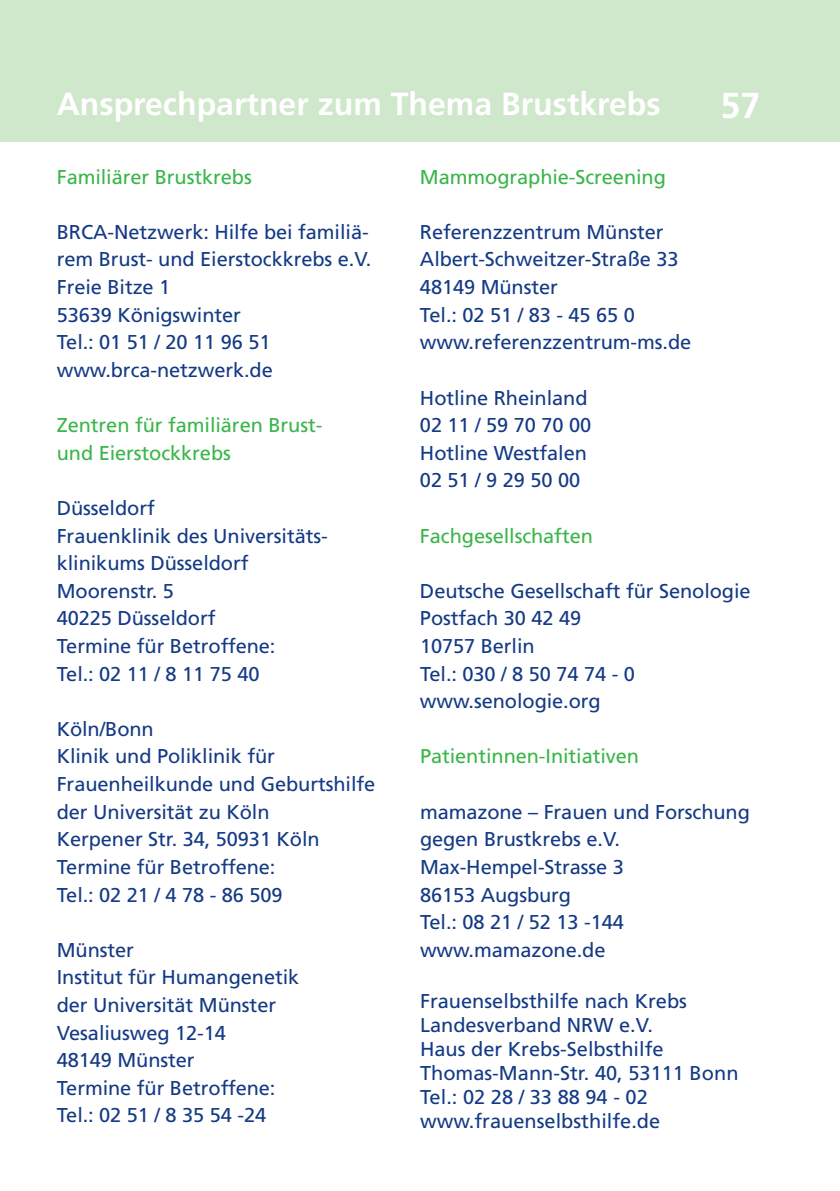
<style>
.page{position:relative;width:840px;height:1191px;background:#fff}
.page>*{position:absolute;margin:0;border:0;box-sizing:border-box;transform-origin:0 0}
.t1{font:700 36px "Frutiger LT";color:#fff}
.t2{font:700 32px "Frutiger LT";color:#fff}
.t3{font:20px/27.6px "Frutiger LT";letter-spacing:-.005em;color:#143a85}
.t4{font:20px/27.6px "Frutiger LT";letter-spacing:-.005em;color:#3ab54a}
</style>
<div class="page">
<div style="left:0;top:0;width:839px;height:142px;background:#cfe7ca"></div>
<h2 class="t2" style="left:57px;top:91px;width:605px">Ansprechpartner zum Thema Brustkrebs</h2>
<h1 class="t1" style="left:720px;top:91px;width:42px">57</h1>
<p class="t4" style="left:57px;top:164px;width:196px">Familiärer Brustkrebs</p>
<p class="t3" style="left:57px;top:220px;width:316px">BRCA-Netzwerk: Hilfe bei familiä&shy;rem Brust- und Eierstockkrebs e.V.<br>Freie Bitze 1<br>53639 Königswinter<br>Tel.: 01 51 / 20 11 96 51 www.brca-netzwerk.de</p>
<p class="t4" style="left:57px;top:413px;width:267px">Zentren für familiären Brust&shy;und Eierstockkrebs</p>
<p class="t3" style="left:57px;top:496px;width:272px">Düsseldorf<br>Frauenklinik des Universitäts&shy;klinikums Düsseldorf<br>Moorenstr. 5<br>40225 Düsseldorf<br>Termine für Betroffene:<br>Tel.: 02 11 / 8 11 75 40</p>
<p class="t3" style="left:57px;top:716px;width:320px">Köln/Bonn<br>Klinik und Poliklinik für<br>Frauenheilkunde und Geburtshilfe der Universität zu Köln<br>Kerpener Str. 34, 50931 Köln<br>Termine für Betroffene:<br>Tel.: 02 21 / 4 78 - 86 509</p>
<p class="t3" style="left:57px;top:937px;width:244px">Münster<br>Institut für Humangenetik der Universität Münster<br>Vesaliusweg 12-14<br>48149 Münster<br>Termine für Betroffene:<br>Tel.: 02 51 / 8 35 54 -24</p>
<p class="t4" style="left:420px;top:164px;width:247px">Mammographie-Screening</p>
<p class="t3" style="left:420px;top:220px;width:272px">Referenzzentrum Münster<br>Albert-Schweitzer-Straße 33<br>48149 Münster<br>Tel.: 02 51 / 83 - 45 65 0 www.referenzzentrum-ms.de</p>
<p class="t3" style="left:420px;top:385px;width:173px">Hotline Rheinland<br>02 11 / 59 70 70 00<br>Hotline Westfalen<br>0251/9295000</p>
<p class="t4" style="left:420px;top:523px;width:174px">Fachgesellschaften</p>
<p class="t3" style="left:420px;top:578px;width:332px">Deutsche Gesellschaft für Senologie<br>Postfach 30 42 49<br>10757 Berlin<br>Tel.: 030 / 8 50 74 74 - 0 www.senologie.org</p>
<p class="t4" style="left:420px;top:744px;width:220px">Patientinnen-Initiativen</p>
<p class="t3" style="left:420px;top:799px;width:331px">mamazone – Frauen und Forschung gegen Brustkrebs e.V.<br>Max-Hempel-Strasse 3<br>86153 Augsburg<br>Tel.: 08 21 / 52 13 -144 www.mamazone.de</p>
<p class="t3" style="left:420px;top:991px;width:320px;line-height:24px">Frauenselbsthilfe nach Krebs<br>Landesverband NRW e.V.<br>Haus der Krebs-Selbsthilfe<br>Thomas-Mann-Str. 40, 53111 Bonn<br>Tel.: 02 28 / 33 88 94 - 02 www.frauenselbsthilfe.de</p>
</div>
